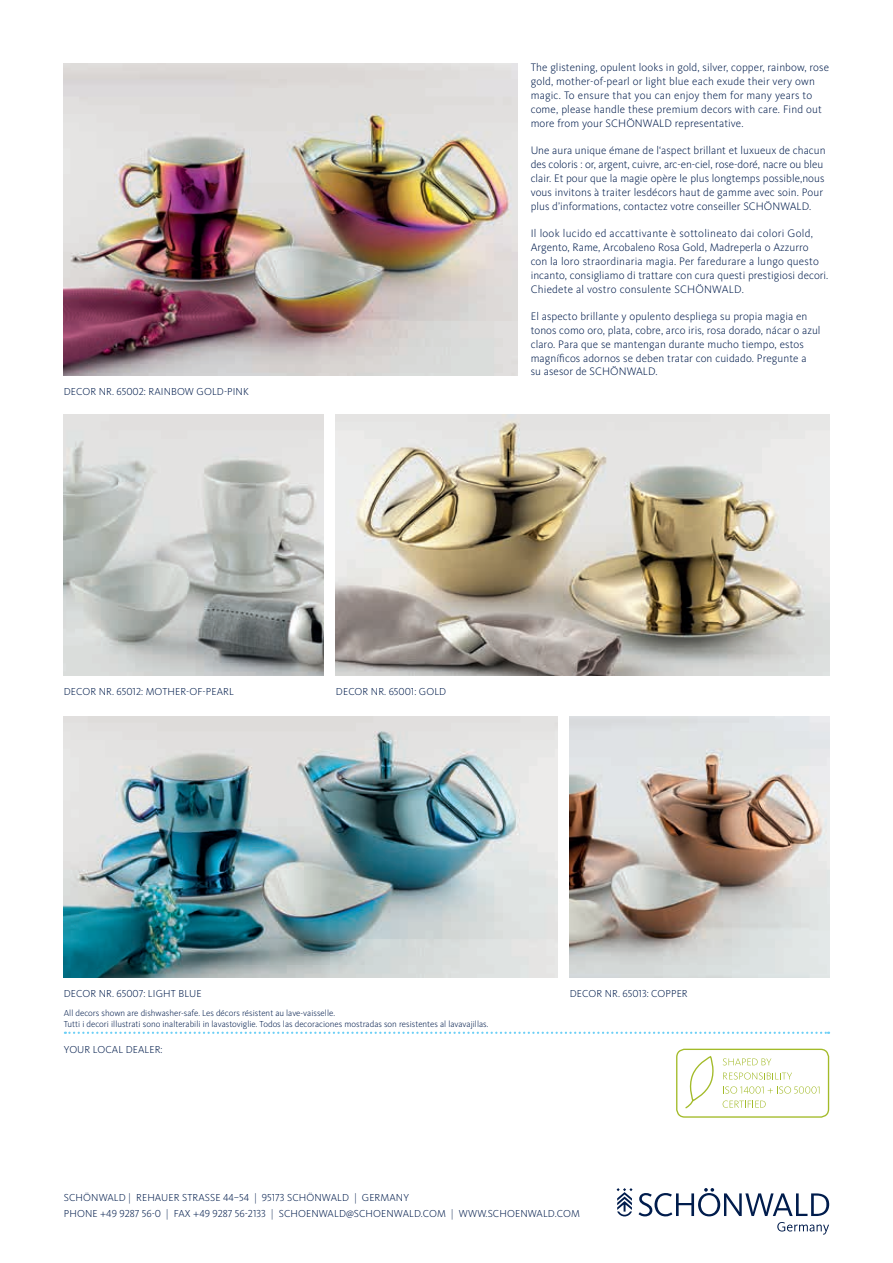
<style>
.page{position:relative;width:893px;height:1263px;background:#fff}
.page>*{position:absolute;margin:0;border:0;box-sizing:border-box;transform-origin:0 0}
.t1{font:300 11.25px/13.8px "Kievit OT";letter-spacing:.01em;color:#001c4c}
.t2{font:300 10.5px/15.8px "Kievit OT";letter-spacing:.01em;color:#001c4c}
.t3{font:300 9px/10.5px "Kievit OT";color:#001c4c}
</style>
<div class="page">
<svg style="left:777px;top:1222px;width:52px;height:12px"></svg>
<svg style="left:617px;top:1188px;width:15px;height:28px"></svg>
<svg style="left:638px;top:1188px;width:191px;height:28px"></svg>
<svg style="left:65px;top:1032px;width:764px;height:2px"></svg>
<img style="left:570px;top:716px;width:259px;height:261px">
<img style="left:64px;top:415px;width:259px;height:260px">
<img style="left:64px;top:716px;width:493px;height:261px">
<img style="left:336px;top:415px;width:493px;height:260px">
<img style="left:64px;top:64px;width:453px;height:311px">
<svg style="left:723px;top:1058px;width:48px;height:7px"></svg>
<svg style="left:723px;top:1072px;width:69px;height:7px"></svg>
<svg style="left:723px;top:1086px;width:96px;height:8px"></svg>
<svg style="left:723px;top:1100px;width:43px;height:8px"></svg>
<div style="left:676px;top:1049px;width:153px;height:69px;border:1px solid #a3bb29;border-radius:8px"></div>
<svg style="left:685px;top:1057px;width:29px;height:52px"></svg>
<p class="t2" style="left:64px;top:384px;width:186px">DECOR NR. 65002: RAINBOW GOLD-PINK</p>
<p class="t1" style="left:531px;top:61px;width:300px">The glistening, opulent looks in gold, silver, copper, rainbow, rose gold, mother-of-pearl or light blue each exude their very own magic. To ensure that you can enjoy them for many years to come, please handle these premium decors with care. Find out more from your SCHÖNWALD representative.</p>
<p class="t1" style="left:531px;top:143px;width:296px">Une aura unique émane de l‘aspect brillant et luxueux de chacun des coloris : or, argent, cuivre, arc-en-ciel, rose-doré, nacre ou bleu clair. Et pour que la magie opère le plus longtemps possible,nous vous invitons à traiter lesdécors haut de gamme avec soin. Pour plus d’informations, contactez votre conseiller SCHÖNWALD.</p>
<p class="t1" style="left:531px;top:226px;width:299px">Il look lucido ed accattivante è sottolineato dai colori Gold, Argento, Rame, Arcobaleno Rosa Gold, Madreperla o Azzurro<br>con la loro straordinaria magia. Per faredurare a lungo questo incanto, consigliamo di trattare con cura questi prestigiosi decori.<br>Chiedete al vostro consulente SCHÖNWALD.</p>
<p class="t1" style="left:531px;top:309px;width:291px">El aspecto brillante y opulento despliega su propia magia en tonos como oro, plata, cobre, arco iris, rosa dorado, nácar o azul claro. Para que se mantengan durante mucho tiempo, estos magníficos adornos se deben tratar con cuidado. Pregunte a<br>su asesor de SCHÖNWALD.</p>
<p class="t2" style="left:64px;top:684px;width:171px">DECOR NR. 65012: MOTHER-OF-PEARL</p>
<p class="t2" style="left:336px;top:684px;width:112px">DECOR NR. 65001: GOLD</p>
<p class="t2" style="left:64px;top:986px;width:139px">DECOR NR. 65007: LIGHT BLUE</p>
<p class="t2" style="left:570px;top:986px;width:119px">DECOR NR. 65013: COPPER</p>
<p class="t3" style="left:64px;top:1008px;width:426px">All decors shown are dishwasher-safe. Les décors résistent au lave-vaisselle.<br>Tutti i decori illustrati sono inalterabili in lavastoviglie. Todos las decoraciones mostradas son resistentes al lavavajillas.</p>
<p class="t2" style="left:64px;top:1041px;width:100px">YOUR LOCAL DEALER:</p>
<p class="t2" style="left:64px;top:1189px;width:518px">SCHÖNWALD | REHAUER STRASSE 44–54 | 95173 SCHÖNWALD | GERMANY<br>PHONE +49 9287 56-0 | FAX +49 9287 56-2133 | SCHOENWALD@SCHOENWALD.COM | WWW.SCHOENWALD.COM</p>
</div>
